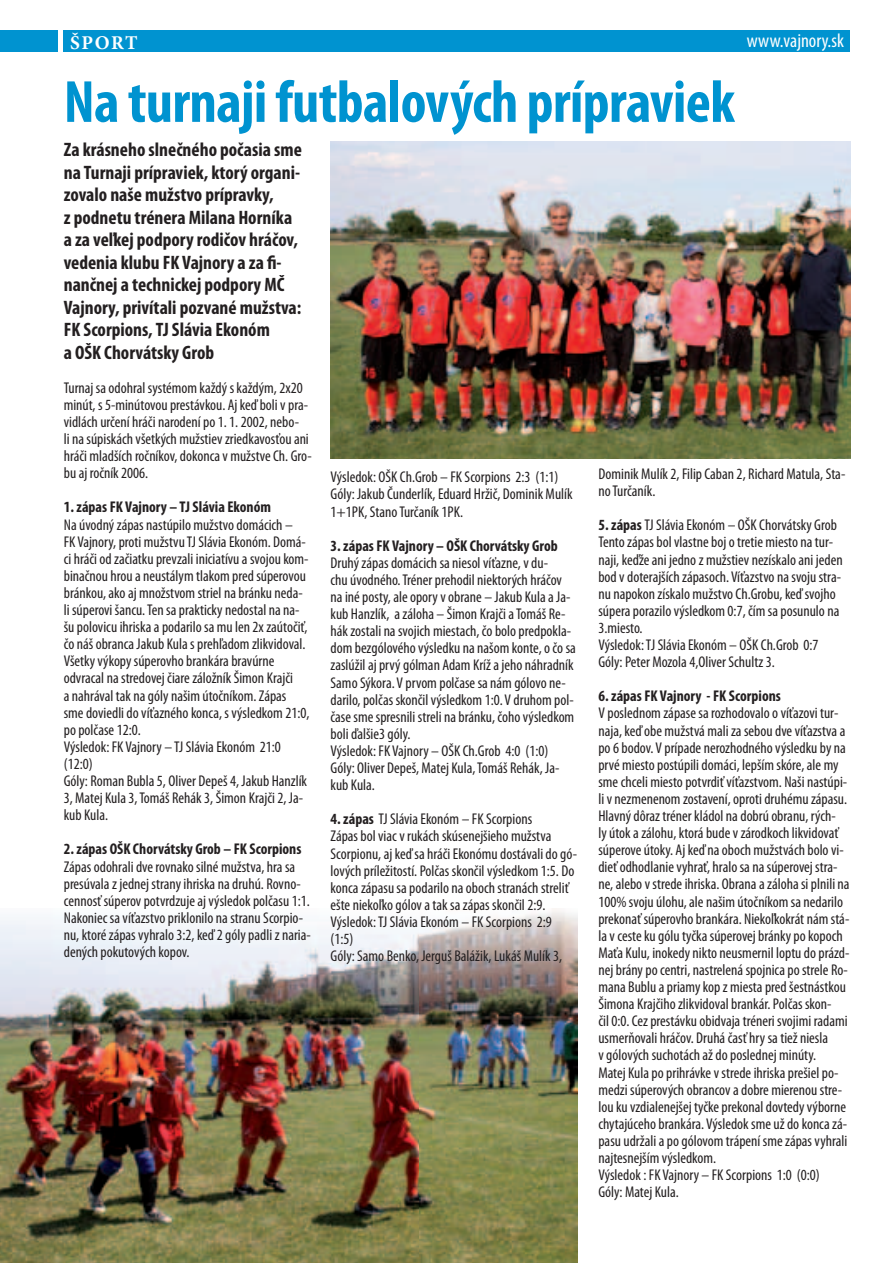
<style>
.page{position:relative;width:893px;height:1263px;background:#fff}
.page>*{position:absolute;margin:0;border:0;box-sizing:border-box;transform-origin:0 0}
.t1{font:700 condensed 60px "Myriad Pro";letter-spacing:-.01em;color:#0093d0}
.t2{font:700 condensed 19.5px/22.5px "Myriad Pro";color:#231f20}
.t3{font:condensed 19.5px "Myriad Pro";color:#fff}
.t4{font:700 19.5px "Minion Pro";letter-spacing:.075em;color:#fff}
.t5{font:condensed 15.6px/17.1px "Myriad Pro";color:#231f20}
.t6{font:700 condensed 15.6px "Myriad Pro";color:#231f20}
.s1{font-weight:700}
</style>
<div class="page">
<img style="left:0;top:909px;width:577px;height:354px">
<div style="left:63px;top:30px;width:787px;height:21px;background:#0093d0"></div>
<div style="left:0;top:30px;width:57px;height:21px;background:#0093d0"></div>
<img style="left:331px;top:141px;width:519px;height:317px">
<p class="t4" style="left:70px;top:29px;width:69px">ŠpOrt</p>
<p class="t3" style="left:747px;top:28px;width:99px">www.vajnory.sk</p>
<h1 class="t1" style="left:64px;top:64px;width:673px">Na turnaji futbalových prípraviek</h1>
<p class="t2" style="left:64px;top:138px;width:240px">Za krásneho slnečného počasia sme na Turnaji prípraviek, ktorý organi&shy;zovalo naše mužstvo prípravky,<br>z podnetu trénera Milana Horníka a za veľkej podpory rodičov hráčov, vedenia klubu FK Vajnory a za fi&shy;nančnej a technickej podpory MČ<br>Vajnory, privítali pozvané mužstva:<br>FK Scorpions, TJ Slávia Ekonóm<br>a OŠK Chorvátsky Grob</p>
<p class="t5" style="left:64px;top:379px;width:249px">Turnaj sa odohral systémom každý s každým, 2x20 minút, s 5-minútovou prestávkou. Aj keď boli v pra&shy;vidlách určení hráči narodení po 1. 1. 2002, nebo-<br>li na súpiskách všetkých mužstiev zriedkavosťou ani hráči mladších ročníkov, dokonca v mužstve Ch. Gro&shy;bu aj ročník 2006.</p>
<p class="t6" style="left:64px;top:497px;width:209px">1. zápas FK Vajnory – TJ Slávia Ekonóm</p>
<p class="t5" style="left:64px;top:516px;width:247px">Na úvodný zápas nastúpilo mužstvo domácich –<br>FK Vajnory, proti mužstvu TJ Slávia Ekonóm. Domá&shy;ci hráči od začiatku prevzali iniciatívu a svojou kom&shy;binačnou hrou a neustálym tlakom pred súperovou bránkou, ako aj množstvom striel na bránku neda&shy;li súperovi šancu. Ten sa prakticky nedostal na na&shy;šu polovicu ihriska a podarilo sa mu len 2x zaútočiť, čo náš obranca Jakub Kula s prehľadom zlikvidoval.<br>Všetky výkopy súperovho brankára bravúrne odvracal na stredovej čiare záložník Šimon Krajči<br>a nahrával tak na góly našim útočníkom. Zápas sme doviedli do víťazného konca, s výsledkom 21:0, po polčase 12:0.<br>Výsledok: FK Vajnory – TJ Slávia Ekonóm 21:0 (12:0)<br>Góly: Roman Bubla 5, Oliver Depeš 4, Jakub Hanzlík 3, Matej Kula 3, Tomáš Rehák 3, Šimon Krajči 2, Ja&shy;kub Kula.</p>
<p class="t6" style="left:64px;top:839px;width:239px">2. zápas OŠK Chorvátsky Grob – FK Scorpions</p>
<p class="t5" style="left:64px;top:858px;width:249px">Zápas odohrali dve rovnako silné mužstva, hra sa presúvala z jednej strany ihriska na druhú. Rovno&shy;cennosť súperov potvrdzuje aj výsledok polčasu 1:1.<br>Nakoniec sa víťazstvo priklonilo na stranu Scorpio&shy;nu, ktoré zápas vyhralo 3:2, keď 2 góly padli z naria&shy;dených pokutových kopov.</p>
<p class="t5" style="left:331px;top:468px;width:244px">Výsledok: OŠK Ch.Grob – FK Scorpions 2:3 (1:1)<br>Góly: Jakub Čunderlík, Eduard Hržič, Dominik Mulík<br>1+1PK, Stano Turčaník 1PK.</p>
<p class="t6" style="left:331px;top:536px;width:229px">3. zápas FK Vajnory – OŠK Chorvátsky Grob</p>
<p class="t5" style="left:331px;top:554px;width:247px">Druhý zápas domácich sa niesol víťazne, v du-<br>chu úvodného. Tréner prehodil niektorých hráčov na iné posty, ale opory v obrane – Jakub Kula a Ja&shy;kub Hanzlík, a záloha – Šimon Krajči a Tomáš Re&shy;hák zostali na svojich miestach, čo bolo predpokla&shy;dom bezgólového výsledku na našom konte, o čo sa zaslúžil aj prvý gólman Adam Kríž a jeho náhradník Samo Sýkora. V prvom polčase sa nám gólovo ne&shy;darilo, polčas skončil výsledkom 1:0. V druhom pol&shy;čase sme spresnili streli na bránku, čoho výsledkom boli ďalšie3 góly.<br>Výsledok: FK Vajnory – OŠK Ch.Grob 4:0 (1:0)<br>Góly: Oliver Depeš, Matej Kula, Tomáš Rehák, Ja&shy;kub Kula.</p>
<p class="t5" style="left:331px;top:810px;width:248px"><span class="s1">4. zápas</span> TJ Slávia Ekonóm – FK Scorpions<br>Zápas bol viac v rukách skúsenejšieho mužstva Scorpionu, aj keď sa hráči Ekonómu dostávali do gó&shy;lových príležitostí. Polčas skončil výsledkom 1:5. Do konca zápasu sa podarilo na oboch stranách streliť ešte niekoľko gólov a tak sa zápas skončil 2:9.<br>Výsledok: TJ Slávia Ekonóm – FK Scorpions 2:9 (1:5)<br>Góly: Samo Benko, Jerguš Balážik, Lukáš Mulík 3,</p>
<p class="t5" style="left:598px;top:465px;width:248px">Dominik Mulík 2, Filip Caban 2, Richard Matula, Sta&shy;no Turčaník.</p>
<p class="t5" style="left:598px;top:516px;width:246px"><span class="s1">5. zápas</span> TJ Slávia Ekonóm – OŠK Chorvátsky Grob Tento zápas bol vlastne boj o tretie miesto na tur&shy;naji, keďže ani jedno z mužstiev nezískalo ani jeden bod v doterajších zápasoch. Víťazstvo na svoju stra&shy;nu napokon získalo mužstvo Ch.Grobu, keď svojho súpera porazilo výsledkom 0:7, čím sa posunulo na 3.miesto.<br>Výsledok: TJ Slávia Ekonóm – OŠK Ch.Grob 0:7<br>Góly: Peter Mozola 4,Oliver Schultz 3.</p>
<p class="t6" style="left:598px;top:686px;width:184px">6. zápas FK Vajnory - FK Scorpions</p>
<p class="t5" style="left:598px;top:704px;width:253px">V poslednom zápase sa rozhodovalo o víťazovi tur&shy;naja, keď obe mužstvá mali za sebou dve víťazstva a po 6 bodov. V prípade nerozhodného výsledku by na prvé miesto postúpili domáci, lepším skóre, ale my sme chceli miesto potvrdiť víťazstvom. Naši nastúpi&shy;li v nezmenenom zostavení, oproti druhému zápasu.<br>Hlavný dôraz tréner kládol na dobrú obranu, rých-<br>ly útok a zálohu, ktorá bude v zárodkoch likvidovať súperove útoky. Aj keď na oboch mužstvách bolo vi&shy;dieť odhodlanie vyhrať, hralo sa na súperovej stra&shy;ne, alebo v strede ihriska. Obrana a záloha si plnili na 100% svoju úlohu, ale našim útočníkom sa nedarilo prekonať súperovho brankára. Niekoľkokrát nám stá&shy;la v ceste ku gólu tyčka súperovej bránky po kopoch Maťa Kulu, inokedy nikto neusmernil loptu do prázd&shy;nej brány po centri, nastrelená spojnica po strele Ro&shy;mana Bublu a priamy kop z miesta pred šestnástkou Šimona Krajčiho zlikvidoval brankár. Polčas skon-<br>čil 0:0. Cez prestávku obidvaja tréneri svojimi radami usmerňovali hráčov. Druhá časť hry sa tiež niesla<br>v gólových suchotách až do poslednej minúty.<br>Matej Kula po prihrávke v strede ihriska prešiel po&shy;medzi súperových obrancov a dobre mierenou stre&shy;lou ku vzdialenejšej tyčke prekonal dovtedy výborne chytajúceho brankára. Výsledok sme už do konca zá&shy;pasu udržali a po gólovom trápení sme zápas vyhrali najtesnejším výsledkom.<br>Výsledok : FK Vajnory – FK Scorpions 1:0 (0:0)<br>Góly: Matej Kula.</p>
</div>
